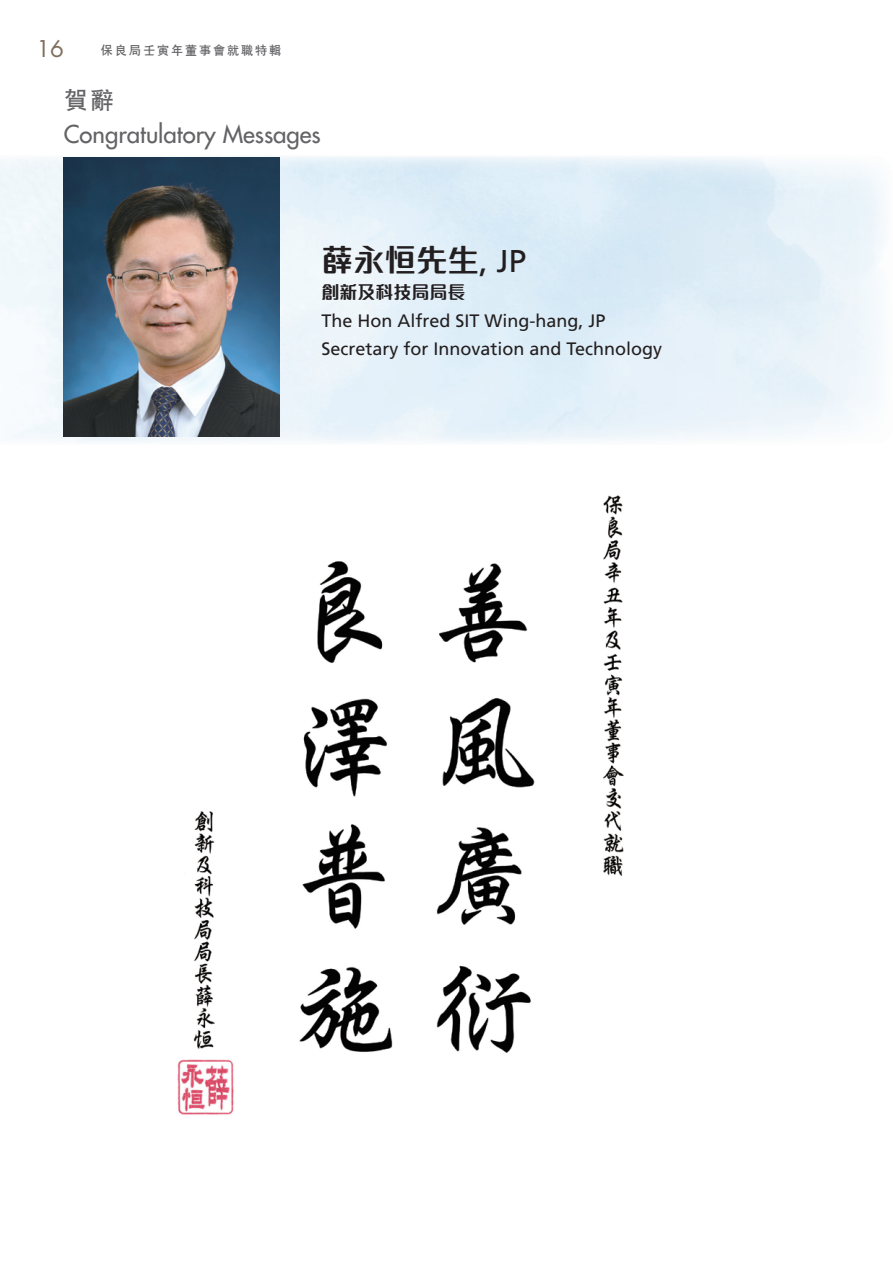
<style>
.page{position:relative;width:893px;height:1263px;background:#fff}
.page>*{position:absolute;margin:0;border:0;box-sizing:border-box;transform-origin:0 0}
.t1{font:700 31.5px "M Finance HK";color:#231f20}
.t2{font:500 24px "Futura Std";color:#636366}
.t3{font:700 24px "C Hei 2 HK";color:#636366}
.t4{font:22.5px "Futura Std";color:#806f5c}
.t5{font:18px/27.6px "Frutiger LT Std";color:#231f20}
.t6{font:700 18px "M Finance HK";color:#231f20}
.t7{font:700 12.75px "C Hei 2 HK";letter-spacing:.1em;color:#636366}
.s1{font-family:"Frutiger LT Std";font-weight:400}
</style>
<div class="page">
<img style="left:0;top:156px;width:884px;height:287px">
<img style="left:177px;top:495px;width:447px;height:620px">
<div style="left:598px;top:877px;width:27px;height:47px;background:#fff"></div>
<img style="left:64px;top:157px;width:216px;height:280px">
<p class="t4" style="left:36px;top:34px;width:29px">16</p>
<p class="t7" style="left:101px;top:44px;width:183px">保良局壬寅年董事會就職特輯</p>
<h2 class="t3" style="left:64px;top:89px;width:52px">賀辭</h2>
<h2 class="t2" style="left:64px;top:119px;width:259px">Congratulatory Messages</h2>
<h1 class="t1" style="left:322px;top:244px;width:206px">薛永恒先生<span class="s1">, JP</span></h1>
<p class="t6" style="left:322px;top:283px;width:145px">創新及科技局局長</p>
<p class="t5" style="left:322px;top:307px;width:342px">The Hon Alfred SIT Wing-hang, JP<br>Secretary for Innovation and Technology</p>
</div>
